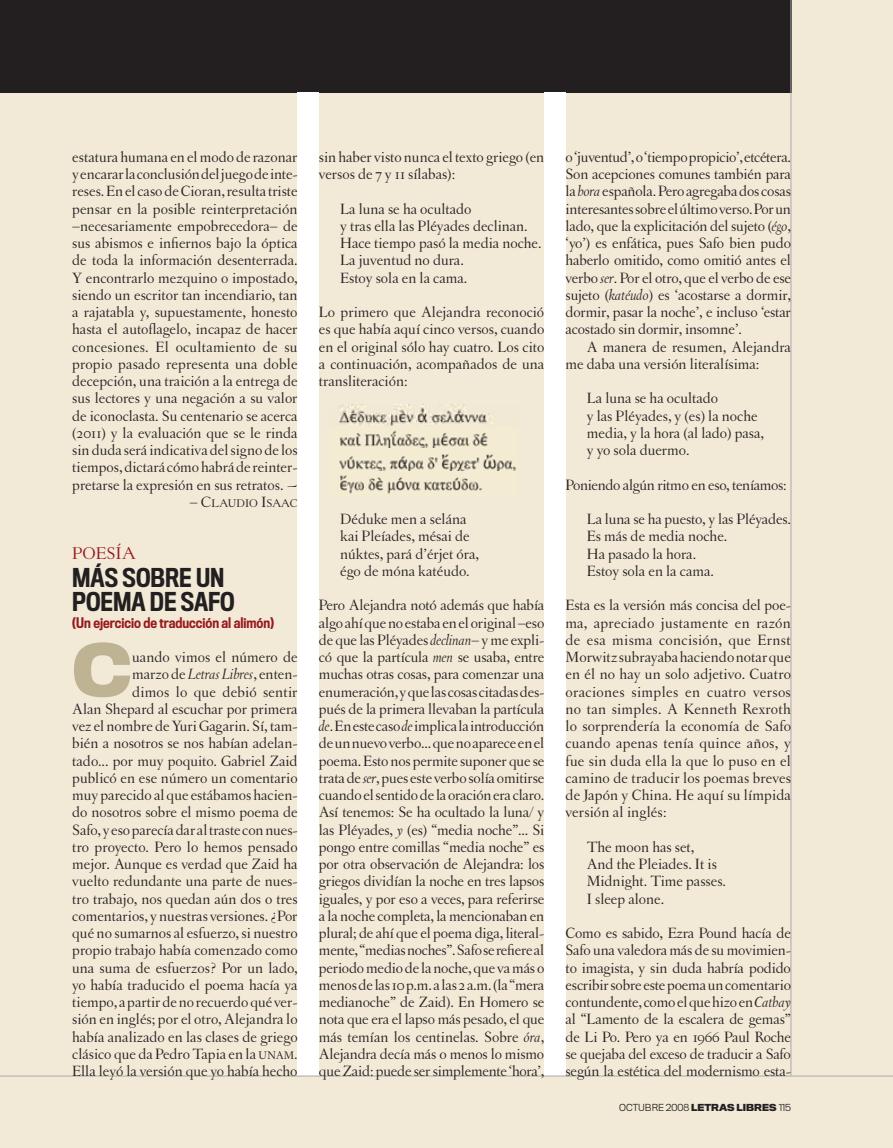
<style>
.page{position:relative;width:893px;height:1148px;background:#f2ead7}
.page>*{position:absolute;margin:0;border:0;box-sizing:border-box;transform-origin:0 0}
.t1{font:700 67.65px "Titling Gothic FB Normal";color:#beb493}
.t2{font:500 24px/24px "Titling Gothic FB Cond";color:#231f20}
.t3{font:18px "Letras Oldstyle Expert";color:#981a1e}
.t4{font:15.75px/17.2px "Letras Oldstyle";color:#231f20}
.t5{font:15.75px/34.5px "Letras Oldstyle";letter-spacing:-.02em;color:#231f20;text-align:right}
.t6{font:500 13.5px "Titling Gothic FB Cond";color:#981a1e}
.t7{font:11.85px "Letras Oldstyle Expert";letter-spacing:-.03em;color:#231f20}
.t8{font:300 9px "Titling Gothic FB Normal";color:#231f20}
.s1{font-size:15.75px}
.s2{font-style:italic}
.s3{font-size:11.85px}
.s4{font-weight:700}
</style>
<div class="page">
<div style="left:0;top:0;width:791px;height:93px;background:#231f20"></div>
<hr style="left:791px;top:0;width:1px;height:1076px;background:#a8a9ad">
<div style="left:298px;top:93px;width:21px;height:983px;background:#fff"></div>
<div style="left:544px;top:93px;width:21px;height:983px;background:#fff"></div>
<hr style="left:0;top:1076px;width:893px;height:1px;background:#a8a9ad">
<img style="left:339px;top:404px;width:151px;height:22px">
<img style="left:339px;top:430px;width:178px;height:64px">
<p class="t4" style="left:72px;top:148px;width:227px;text-align:justify">estatura humana en el modo de razonar y encarar la conclusión del juego de inte&shy;reses. En el caso de Cioran, resulta triste pensar en la posible reinterpretación –necesariamente empobrecedora– de sus abismos e infiernos bajo la óptica de toda la información desenterrada.<br>Y encontrarlo mezquino o impostado, siendo un escritor tan incendiario, tan a rajatabla y, supuestamente, honesto hasta el autoflagelo, incapaz de hacer concesiones. El ocultamiento de su propio pasado representa una doble decepción, una traición a la entrega de sus lectores y una negación a su valor de iconoclasta. Su centenario se acerca (2011) y la evaluación que se le rinda sin duda será indicativa del signo de los tiempos, dictará cómo habrá de reinter&shy;pretarse la expresión en sus retratos. ~</p>
<p class="t7" style="left:190px;top:496px;width:108px"><span class="s1">– C</span>LAUDIO <span class="s1">I</span>SAAC</p>
<p class="t3" style="left:72px;top:543px;width:66px">POESÍA</p>
<h2 class="t2" style="left:72px;top:566px;width:164px">Más sobre un poema de Safo</h2>
<p class="t6" style="left:72px;top:614px;width:203px">(Un ejercicio de traducción al alimón)</p>
<h1 class="t1" style="left:72px;top:628px;width:61px">C</h1>
<p class="t4" style="left:72px;top:648px;width:227px;text-align:right">uando vimos el número de<br>marzo de <span class="s2">Letras Libres</span>, enten-<br>dimos lo que debió sentir<br>Alan Shepard al escuchar por primera vez el nombre de Yuri Gagarin. Sí, tam&shy;bién a nosotros se nos habían adelan&shy;tado... por muy poquito. Gabriel Zaid publicó en ese número un comentario muy parecido al que estábamos hacien&shy;do nosotros sobre el mismo poema de Safo, y eso parecía dar al traste con nues&shy;tro proyecto. Pero lo hemos pensado mejor. Aunque es verdad que Zaid ha vuelto redundante una parte de nues&shy;tro trabajo, nos quedan aún dos o tres comentarios, y nuestras versiones. ¿Por qué no sumarnos al esfuerzo, si nuestro propio trabajo había comenzado como una suma de esfuerzos? Por un lado, yo había traducido el poema hacía ya tiempo, a partir de no recuerdo qué ver&shy;sión en inglés; por el otro, Alejandra lo había analizado en las clases de griego clásico que da Pedro Tapia en la <span class="s3">UNAM</span>.<br>Ella leyó la versión que yo había hecho</p>
<p class="t4" style="left:319px;top:148px;width:227px">sin haber visto nunca el texto griego (en versos de 7 y 11 sílabas):</p>
<p class="t4" style="left:340px;top:200px;width:203px">La luna se ha ocultado<br>y tras ella las Pléyades declinan.<br>Hace tiempo pasó la media noche.<br>La juventud no dura.<br>Estoy sola en la cama.</p>
<p class="t4" style="left:319px;top:303px;width:227px;text-align:justify">Lo primero que Alejandra reconoció es que había aquí cinco versos, cuando en el original sólo hay cuatro. Los cito a continuación, acompañados de una transliteración:</p>
<p class="t4" style="left:340px;top:510px;width:140px">Déduke men a selána kai Pleíades, mésai de núktes, pará d’érjet óra, égo de móna katéudo.</p>
<p class="t4" style="left:319px;top:597px;width:227px;text-align:justify">Pero Alejandra notó además que había algo ahí que no estaba en el original –eso de que las Pléyades <span class="s2">declinan</span>– y me expli&shy;có que la partícula <span class="s2">men</span> se usaba, entre muchas otras cosas, para comenzar una enumeración, y que las cosas citadas des&shy;pués de la primera llevaban la partícula <span class="s2">de</span>. En este caso <span class="s2">de</span> implica la introducción de un nuevo verbo... que no aparece en el poema. Esto nos permite suponer que se trata de <span class="s2">ser</span>, pues este verbo solía omitirse cuando el sentido de la oración era claro.<br>Así tenemos: Se ha ocultado la luna/ y las Pléyades, <span class="s2">y</span> (es) “media noche”... Si pongo entre comillas “media noche” es por otra observación de Alejandra: los griegos dividían la noche en tres lapsos iguales, y por eso a veces, para referirse a la noche completa, la mencionaban en plural; de ahí que el poema diga, literal&shy;mente, “medias noches”. Safo se refiere al periodo medio de la noche, que va más o menos de las 10 p.m. a las 2 a.m. (la “mera medianoche” de Zaid). En Homero se nota que era el lapso más pesado, el que más temían los centinelas. Sobre <span class="s2">óra</span>, Alejandra decía más o menos lo mismo que Zaid: puede ser simplemente ‘hora’,</p>
<p class="t4" style="left:565px;top:148px;width:227px;text-align:justify">o ‘juventud’, o ‘tiempo propicio’, etcétera.<br>Son acepciones comunes también para la <span class="s2">hora</span> española. Pero agregaba dos cosas interesantes sobre el último verso. Por un lado, que la explicitación del sujeto (<span class="s2">égo</span>, ‘yo’) es enfática, pues Safo bien pudo haberlo omitido, como omitió antes el verbo <span class="s2">ser</span>. Por el otro, que el verbo de ese sujeto (<span class="s2">katéudo</span>) es ‘acostarse a dormir, dormir, pasar la noche’, e incluso ‘estar acostado sin dormir, insomne’.</p>
<p class="t4" style="left:565px;top:338px;width:227px;text-indent:21px">A manera de resumen, Alejandra me daba una versión literalísima:</p>
<p class="t4" style="left:587px;top:390px;width:179px">La luna se ha ocultado<br>y las Pléyades, y (es) la noche media, y la hora (al lado) pasa, y yo sola duermo.</p>
<p class="t5" style="left:565px;top:467px;width:227px">Poniendo algún ritmo en eso, teníamos:<br>La luna se ha puesto, y las Pléyades.</p>
<p class="t4" style="left:587px;top:528px;width:142px">Es más de media noche.<br>Ha pasado la hora.<br>Estoy sola en la cama.</p>
<p class="t4" style="left:565px;top:597px;width:227px;text-align:justify">Esta es la versión más concisa del poe&shy;ma, apreciado justamente en razón de esa misma concisión, que Ernst Morwitz subrayaba haciendo notar que en él no hay un solo adjetivo. Cuatro oraciones simples en cuatro versos no tan simples. A Kenneth Rexroth lo sorprendería la economía de Safo cuando apenas tenía quince años, y fue sin duda ella la que lo puso en el camino de traducir los poemas breves de Japón y China. He aquí su límpida versión al inglés:</p>
<p class="t4" style="left:587px;top:838px;width:141px">The moon has set,<br>And the Pleiades. It is<br>Midnight. Time passes.<br>I sleep alone.</p>
<p class="t4" style="left:565px;top:924px;width:227px;text-align:justify">Como es sabido, Ezra Pound hacía de Safo una valedora más de su movimien&shy;to imagista, y sin duda habría podido escribir sobre este poema un comentario contundente, como el que hizo en <span class="s2">Cathay </span>al “Lamento de la escalera de gemas” de Li Po. Pero ya en 1966 Paul Roche se quejaba del exceso de traducir a Safo según la estética del modernismo esta-</p>
<p class="t8" style="left:619px;top:1102px;width:173px">OCTUBRE 2008 <span class="s4">LETRAS LIBRES</span> 115</p>
</div>
